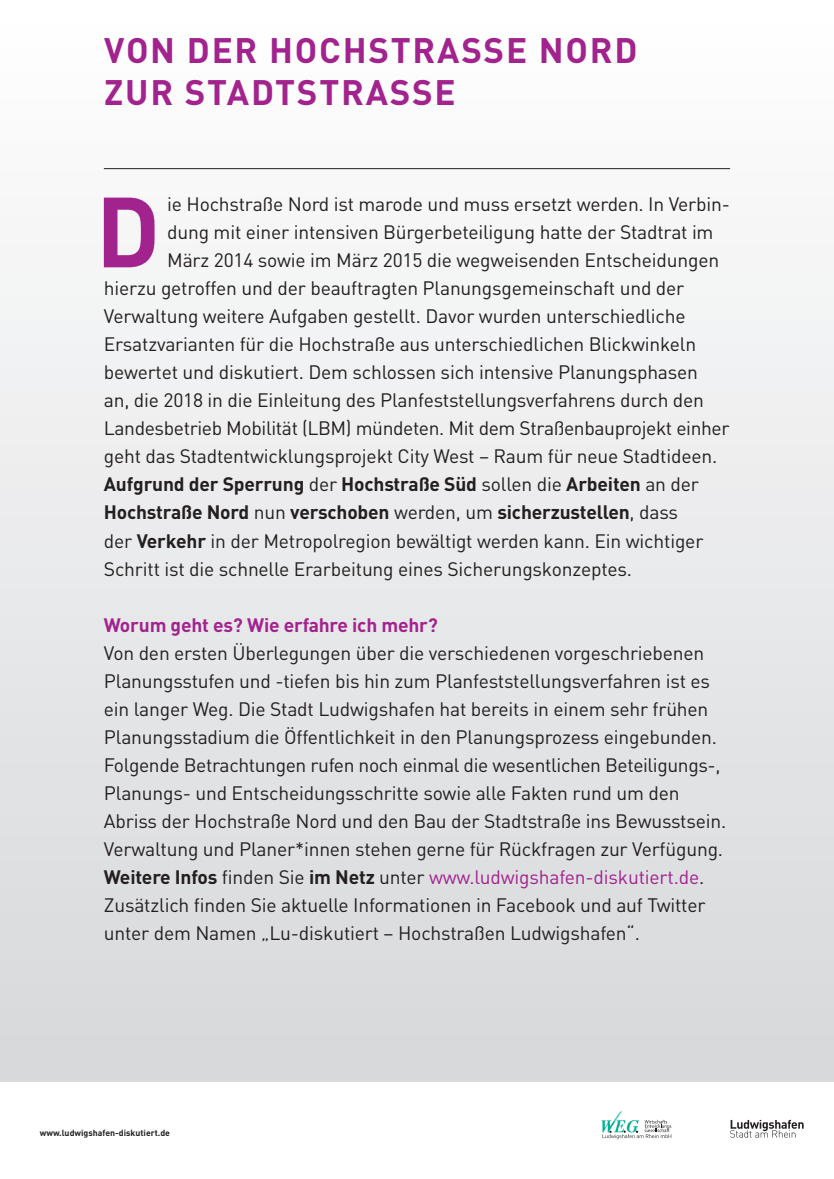
<style>
.page{position:relative;width:834px;height:1179px;background:#fff}
.page>*{position:absolute;margin:0;border:0;box-sizing:border-box;transform-origin:0 0}
.t1{font:700 97.89px "FFDIN";color:#a2238e}
.t2{font:700 35px/42px "FFDIN";letter-spacing:.05em;color:#a2238e}
.t3{font:19.25px/28px "FFDIN";letter-spacing:-.01em;color:#231f20}
.t4{font:700 19.25px "FFDIN";letter-spacing:-.01em;color:#231f20}
.t5{font:700 8.75px "FFDIN";color:#231f20}
.s1{font-weight:400}
.s2{font-weight:700}
.s3{font-weight:700;color:#a2238e}
.s4{color:#a2238e}
</style>
<div class="page">
<div style="left:0;top:0;width:833px;height:1081px;background:linear-gradient(to bottom,#fff,#d6d8da)"></div>
<svg style="left:730px;top:1120px;width:73px;height:17px"></svg>
<hr style="left:104px;top:168px;width:626px;height:1px;background:#231f20">
<svg style="left:601px;top:1111px;width:70px;height:28px"></svg>
<p class="t2" style="left:104px;top:28px;width:534px">VON DER HOCHSTRASSE NORD<br>ZUR STADTSTRASSE</p>
<p class="t1" style="left:96px;top:168px;width:66px">D</p>
<p class="t3" style="left:167px;top:190px;width:564px">ie Hochstraße Nord ist marode und muss ersetzt werden. In Verbin-</p>
<p class="t3" style="left:167px;top:218px;width:547px">dung mit einer intensiven Bürgerbeteiligung hatte der Stadtrat im</p>
<p class="t3" style="left:167px;top:246px;width:553px">März 2014 sowie im März 2015 die wegweisenden Entscheidungen</p>
<p class="t3" style="left:104px;top:274px;width:582px">hierzu getroffen und der beauftragten Planungsgemeinschaft und der</p>
<p class="t3" style="left:104px;top:302px;width:583px">Verwaltung weitere Aufgaben gestellt. Davor wurden unterschiedliche</p>
<p class="t3" style="left:104px;top:330px;width:594px">Ersatzvarianten für die Hochstraße aus unterschiedlichen Blickwinkeln</p>
<p class="t3" style="left:104px;top:358px;width:595px">bewertet und diskutiert. Dem schlossen sich intensive Planungsphasen</p>
<p class="t3" style="left:104px;top:386px;width:601px">an, die 2018 in die Einleitung des Planfeststellungsverfahrens durch den</p>
<p class="t3" style="left:104px;top:414px;width:627px">Landesbetrieb Mobilität (LBM) mündeten. Mit dem Straßenbauprojekt einher</p>
<p class="t3" style="left:104px;top:442px;width:615px">geht das Stadtentwicklungsprojekt City West – Raum für neue Stadtideen.</p>
<p class="t4" style="left:104px;top:472px;width:596px">Aufgrund der Sperrung <span class="s1">der</span> Hochstraße Süd <span class="s1">sollen die</span> Arbeiten <span class="s1">an der</span></p>
<p class="t4" style="left:104px;top:500px;width:575px">Hochstraße Nord <span class="s1">nun</span> verschoben <span class="s1">werden, um</span> sicherzustellen<span class="s1">, dass</span></p>
<p class="t3" style="left:104px;top:526px;width:601px">der <span class="s2">Verkehr</span> in der Metropolregion bewältigt werden kann. Ein wichtiger</p>
<p class="t3" style="left:104px;top:554px;width:529px">Schritt ist die schnelle Erarbeitung eines Sicherungskonzeptes.</p>
<p class="t3" style="left:104px;top:610px;width:624px"><span class="s3">Worum geht es? Wie erfahre ich mehr?<br></span>Von den ersten Überlegungen über die verschiedenen vorgeschriebenen Planungsstufen und -tiefen bis hin zum Planfeststellungsverfahren ist es ein langer Weg. Die Stadt Ludwigshafen hat bereits in einem sehr frühen Planungsstadium die Öffentlichkeit in den Planungsprozess eingebunden.<br>Folgende Betrachtungen rufen noch einmal die wesentlichen Beteiligungs-, Planungs- und Entscheidungsschritte sowie alle Fakten rund um den Abriss der Hochstraße Nord und den Bau der Stadtstraße ins Bewusstsein.<br>Verwaltung und Planer*innen stehen gerne für Rückfragen zur Verfügung.<br><span class="s2">Weitere Infos</span> finden Sie <span class="s2">im Netz</span> unter <span class="s4">www.ludwigshafen-diskutiert.de</span>.<br>Zusätzlich finden Sie aktuelle Informationen in Facebook und auf Twitter unter dem Namen „Lu-diskutiert – Hochstraßen Ludwigshafen“.</p>
<p class="t5" style="left:40px;top:1127px;width:132px">www.ludwigshafen-diskutiert.de</p>
</div>
